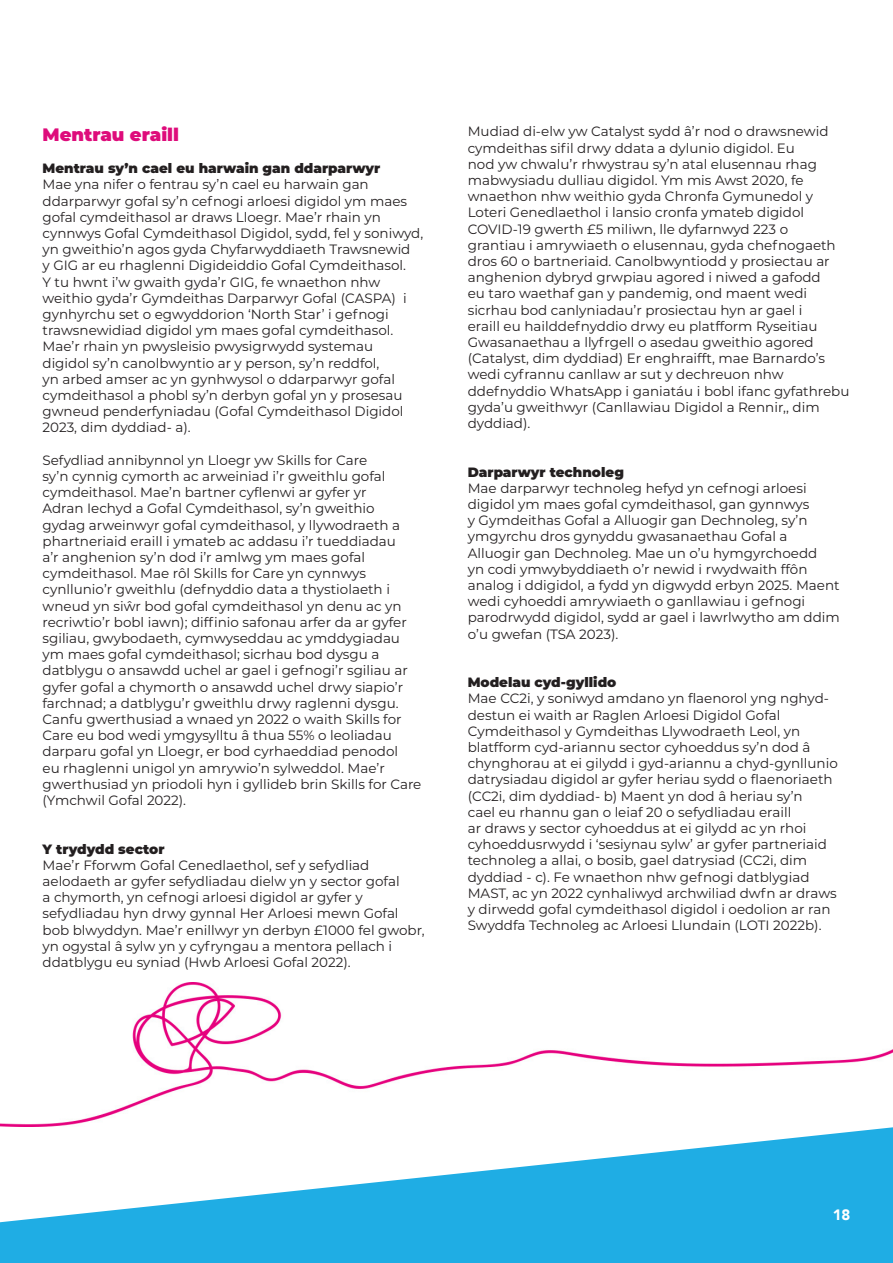
<style>
.page{position:relative;width:893px;height:1263px;background:#fff}
.page>*{position:absolute;margin:0;border:0;box-sizing:border-box;transform-origin:0 0}
.t1{font:900 18px "Montserrat";color:#de0c7b}
.t2{font:900 15px "Avenir";color:#fff}
.t3{font:13.5px/16.2px "Montserrat";color:#231f20}
.t4{font:900 13.5px "Montserrat";color:#231f20}
</style>
<div class="page">
<img style="left:0;top:983px;width:893px;height:143px">
<svg style="left:0;top:1127px;width:893px;height:136px;fill:#1fade4"></svg>
<p class="t1" style="left:43px;top:121px;width:138px">Mentrau eraill</p>
<p class="t4" style="left:43px;top:158px;width:339px">Mentrau sy’n cael eu harwain gan ddarparwyr</p>
<p class="t3" style="left:43px;top:176px;width:382px">Mae yna nifer o fentrau sy’n cael eu harwain gan ddarparwyr gofal sy’n cefnogi arloesi digidol ym maes gofal cymdeithasol ar draws Lloegr. Mae’r rhain yn cynnwys Gofal Cymdeithasol Digidol, sydd, fel y soniwyd, yn gweithio’n agos gyda Chyfarwyddiaeth Trawsnewid<br>y GIG ar eu rhaglenni Digideiddio Gofal Cymdeithasol.<br>Y tu hwnt i’w gwaith gyda’r GIG, fe wnaethon nhw weithio gyda’r Gymdeithas Darparwyr Gofal (CASPA) i gynhyrchu set o egwyddorion ‘North Star’ i gefnogi trawsnewidiad digidol ym maes gofal cymdeithasol.<br>Mae’r rhain yn pwysleisio pwysigrwydd systemau digidol sy’n canolbwyntio ar y person, sy’n reddfol,<br>yn arbed amser ac yn gynhwysol o ddarparwyr gofal cymdeithasol a phobl sy’n derbyn gofal yn y prosesau gwneud penderfyniadau (Gofal Cymdeithasol Digidol 2023, dim dyddiad- a).</p>
<p class="t3" style="left:43px;top:451px;width:380px">Sefydliad annibynnol yn Lloegr yw Skills for Care<br>sy’n cynnig cymorth ac arweiniad i’r gweithlu gofal cymdeithasol. Mae’n bartner cyflenwi ar gyfer yr<br>Adran Iechyd a Gofal Cymdeithasol, sy’n gweithio<br>gydag arweinwyr gofal cymdeithasol, y llywodraeth a phartneriaid eraill i ymateb ac addasu i’r tueddiadau<br>a’r anghenion sy’n dod i’r amlwg ym maes gofal cymdeithasol. Mae rôl Skills for Care yn cynnwys cynllunio’r gweithlu (defnyddio data a thystiolaeth i wneud yn siŵr bod gofal cymdeithasol yn denu ac yn recriwtio’r bobl iawn); diffinio safonau arfer da ar gyfer sgiliau, gwybodaeth, cymwyseddau ac ymddygiadau ym maes gofal cymdeithasol; sicrhau bod dysgu a datblygu o ansawdd uchel ar gael i gefnogi’r sgiliau ar gyfer gofal a chymorth o ansawdd uchel drwy siapio’r farchnad; a datblygu’r gweithlu drwy raglenni dysgu.<br>Canfu gwerthusiad a wnaed yn 2022 o waith Skills for Care eu bod wedi ymgysylltu â thua 55% o leoliadau darparu gofal yn Lloegr, er bod cyrhaeddiad penodol<br>eu rhaglenni unigol yn amrywio’n sylweddol. Mae’r gwerthusiad yn priodoli hyn i gyllideb brin Skills for Care (Ymchwil Gofal 2022).</p>
<p class="t4" style="left:43px;top:839px;width:123px">Y trydydd sector</p>
<p class="t3" style="left:43px;top:856px;width:384px">Mae’r Fforwm Gofal Cenedlaethol, sef y sefydliad aelodaeth ar gyfer sefydliadau dielw yn y sector gofal<br>a chymorth, yn cefnogi arloesi digidol ar gyfer y sefydliadau hyn drwy gynnal Her Arloesi mewn Gofal bob blwyddyn. Mae’r enillwyr yn derbyn £1000 fel gwobr, yn ogystal â sylw yn y cyfryngau a mentora pellach i ddatblygu eu syniad (Hwb Arloesi Gofal 2022).</p>
<p class="t3" style="left:468px;top:123px;width:383px">Mudiad di-elw yw Catalyst sydd â’r nod o drawsnewid cymdeithas sifil drwy ddata a dylunio digidol. Eu<br>nod yw chwalu’r rhwystrau sy’n atal elusennau rhag mabwysiadu dulliau digidol. Ym mis Awst 2020, fe wnaethon nhw weithio gyda Chronfa Gymunedol y Loteri Genedlaethol i lansio cronfa ymateb digidol COVID-19 gwerth £5 miliwn, lle dyfarnwyd 223 o<br>grantiau i amrywiaeth o elusennau, gyda chefnogaeth dros 60 o bartneriaid. Canolbwyntiodd y prosiectau ar anghenion dybryd grwpiau agored i niwed a gafodd<br>eu taro waethaf gan y pandemig, ond maent wedi sicrhau bod canlyniadau’r prosiectau hyn ar gael i<br>eraill eu hailddefnyddio drwy eu platfform Ryseitiau Gwasanaethau a llyfrgell o asedau gweithio agored (Catalyst, dim dyddiad) Er enghraifft, mae Barnardo’s wedi cyfrannu canllaw ar sut y dechreuon nhw ddefnyddio WhatsApp i ganiatáu i bobl ifanc gyfathrebu gyda’u gweithwyr (Canllawiau Digidol a Rennir,, dim dyddiad).</p>
<p class="t4" style="left:468px;top:462px;width:158px">Darparwyr technoleg</p>
<p class="t3" style="left:468px;top:479px;width:374px">Mae darparwyr technoleg hefyd yn cefnogi arloesi digidol ym maes gofal cymdeithasol, gan gynnwys<br>y Gymdeithas Gofal a Alluogir gan Dechnoleg, sy’n ymgyrchu dros gynyddu gwasanaethau Gofal a Alluogir gan Dechnoleg. Mae un o’u hymgyrchoedd<br>yn codi ymwybyddiaeth o’r newid i rwydwaith ffôn analog i ddigidol, a fydd yn digwydd erbyn 2025. Maent wedi cyhoeddi amrywiaeth o ganllawiau i gefnogi parodrwydd digidol, sydd ar gael i lawrlwytho am ddim o’u gwefan (TSA 2023).</p>
<p class="t4" style="left:468px;top:672px;width:150px">Modelau cyd-gyllido</p>
<p class="t3" style="left:468px;top:690px;width:372px">Mae CC2i, y soniwyd amdano yn flaenorol yng nghyd&shy;destun ei waith ar Raglen Arloesi Digidol Gofal Cymdeithasol y Gymdeithas Llywodraeth Leol, yn blatfform cyd-ariannu sector cyhoeddus sy’n dod â chynghorau at ei gilydd i gyd-ariannu a chyd-gynllunio datrysiadau digidol ar gyfer heriau sydd o flaenoriaeth (CC2i, dim dyddiad- b) Maent yn dod â heriau sy’n<br>cael eu rhannu gan o leiaf 20 o sefydliadau eraill<br>ar draws y sector cyhoeddus at ei gilydd ac yn rhoi cyhoeddusrwydd i ‘sesiynau sylw’ ar gyfer partneriaid technoleg a allai, o bosib, gael datrysiad (CC2i, dim dyddiad - c). Fe wnaethon nhw gefnogi datblygiad MAST, ac yn 2022 cynhaliwyd archwiliad dwfn ar draws y dirwedd gofal cymdeithasol digidol i oedolion ar ran Swyddfa Technoleg ac Arloesi Llundain (LOTI 2022b).</p>
<p class="t2" style="left:833px;top:1202px;width:19px">18</p>
</div>
